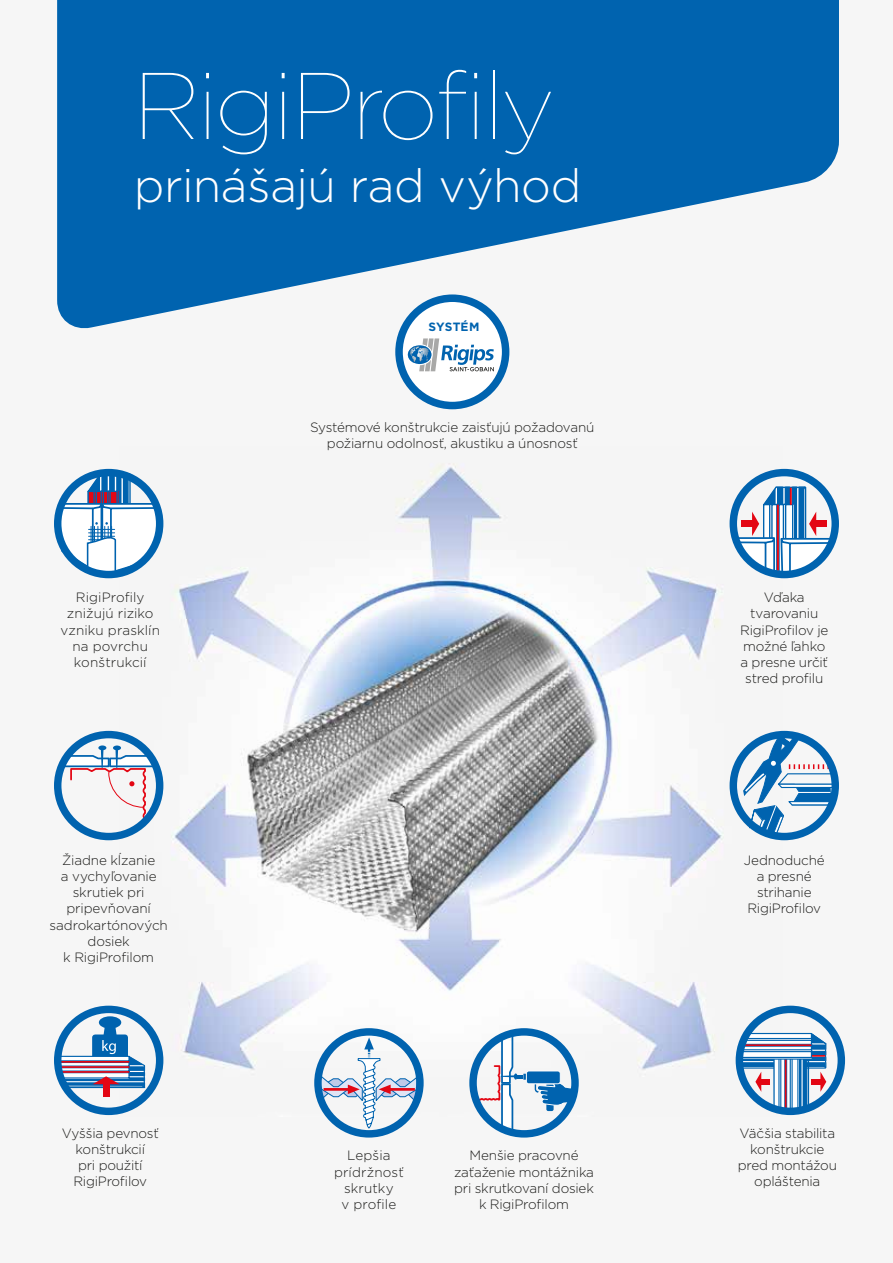
<style>
.page{position:relative;width:893px;height:1263px;background:#f6f6f6}
.page>*{position:absolute;margin:0;border:0;box-sizing:border-box;transform-origin:0 0}
.t1{font:100 94.35px "Gotham";letter-spacing:-.035em;color:#fff}
.t2{font:300 46.5px "Gotham";letter-spacing:-.01em;color:#fff}
.t3{font:300 13.5px/16.2px "Gotham";letter-spacing:-.015em;color:#1d1d1b;text-align:center}
.t4{font:300 13.5px/16.2px "Gotham";letter-spacing:.005em;color:#1d1d1b;text-align:center}
.t5{font:300 13.5px/16.2px "Gotham";letter-spacing:.01em;color:#1d1d1b;text-align:center}
.t6{font:700 12px "Gotham";letter-spacing:.01em;color:#0063af}
</style>
<div class="page">
<hr style="left:0;top:580px;width:1px;height:683px;background:#fff">
<svg style="left:57px;top:0;width:782px;height:334px;fill:#0063af"></svg>
<img style="left:120px;top:464px;width:663px;height:651px">
<svg style="left:57px;top:472px;width:104px;height:106px"></svg>
<div style="left:54px;top:469px;width:109px;height:109px;border:7px solid #0063af;border-radius:50%"></div>
<div style="left:98px;top:745px;width:8px;height:5px;background:#0063af;border-radius:50%"></div>
<div style="left:113px;top:745px;width:8px;height:5px;background:#0063af;border-radius:50%"></div>
<div style="left:54px;top:731px;width:109px;height:109px;border:7px solid #0063af;border-radius:50%"></div>
<svg style="left:62px;top:749px;width:95px;height:77px"></svg>
<svg style="left:99px;top:1016px;width:22px;height:12px"></svg>
<div style="left:54px;top:1006px;width:109px;height:109px;border:7px solid #0063af;border-radius:50%"></div>
<svg style="left:57px;top:1019px;width:89px;height:70px"></svg>
<div style="left:103px;top:1083px;width:7px;height:13px;background:#e30613"></div>
<svg style="left:317px;top:1037px;width:104px;height:94px"></svg>
<div style="left:314px;top:1028px;width:110px;height:109px;border:7px solid #0063af;border-radius:50%"></div>
<svg style="left:478px;top:1030px;width:97px;height:106px"></svg>
<div style="left:469px;top:1028px;width:110px;height:109px;border:7px solid #0063af;border-radius:50%"></div>
<svg style="left:739px;top:1031px;width:88px;height:80px"></svg>
<hr style="left:740px;top:1044px;width:71px;height:2px;background:#e30613">
<div style="left:736px;top:1006px;width:109px;height:109px;border:7px solid #0063af;border-radius:50%"></div>
<div style="left:730px;top:731px;width:109px;height:109px;border:7px solid #0063af;border-radius:50%"></div>
<svg style="left:743px;top:732px;width:92px;height:104px"></svg>
<svg style="left:731px;top:486px;width:104px;height:92px"></svg>
<div style="left:730px;top:469px;width:109px;height:109px;border:7px solid #0063af;border-radius:50%"></div>
<svg style="left:399px;top:298px;width:107px;height:108px;fill:#fff"></svg>
<div style="left:403px;top:334px;width:95px;height:42px;background:#fff"></div>
<svg style="left:408px;top:338px;width:86px;height:33px"></svg>
<div style="left:395px;top:294px;width:114px;height:115px;border:8px solid #0063af;border-radius:50%"></div>
<h1 class="t1" style="left:133px;top:48px;width:423px">RigiProfily</h1>
<h2 class="t2" style="left:134px;top:156px;width:449px">prinášajú rad výhod</h2>
<p class="t6" style="left:428px;top:318px;width:53px">SYSTÉM</p>
<p class="t4" style="left:61px;top:589px;width:101px">RigiProfily znižujú riziko vzniku prasklín na povrchu konštrukcií</p>
<p class="t3" style="left:50px;top:851px;width:120px">Žiadne kĺzanie<br>a vychyľovanie skrutiek pri pripevňovaní sadrokartónových dosiek<br>k RigiProfilom</p>
<p class="t3" style="left:62px;top:1124px;width:99px">Vyššia pevnosť konštrukcií<br>pri použití<br>RigiProfilov</p>
<p class="t3" style="left:310px;top:419px;width:286px">Systémové konštrukcie zaisťujú požadovanú požiarnu odolnosť, akustiku a únosnosť</p>
<p class="t5" style="left:334px;top:1147px;width:71px">Lepšia prídržnosť skrutky<br>v profile</p>
<p class="t3" style="left:454px;top:1147px;width:141px">Menšie pracovné zaťaženie montážnika pri skrutkovaní dosiek k RigiProfilom</p>
<p class="t3" style="left:740px;top:589px;width:90px">Vďaka tvarovaniu<br>RigiProfilov je možné ľahko a presne určiť stred profilu</p>
<p class="t3" style="left:744px;top:851px;width:82px">Jednoduché a presné strihanie<br>RigiProfilov</p>
<p class="t3" style="left:738px;top:1125px;width:101px">Väčšia stabilita konštrukcie pred montážou opláštenia</p>
</div>
